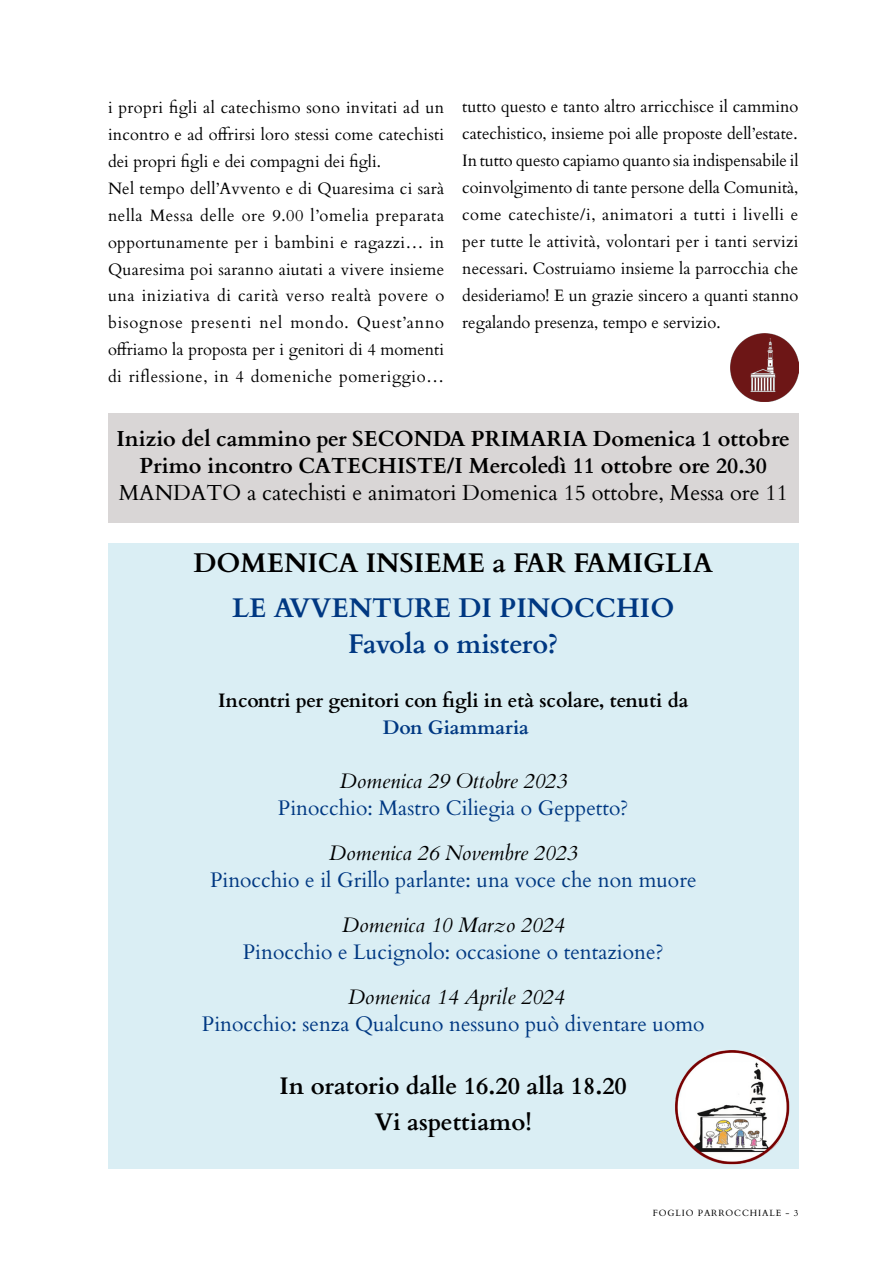
<style>
.page{position:relative;width:893px;height:1263px;background:#fff}
.page>*{position:absolute;margin:0;border:0;box-sizing:border-box;transform-origin:0 0}
.t1{font:700 27px "Cardo";color:#003882}
.t2{font:700 27px "Cardo";color:#000}
.t3{font:700 24px/36px "Cardo";color:#000;text-align:center}
.t4{font:700 21.75px "Cardo";color:#000}
.t5{font:21.75px "Cardo";color:#000}
.t6{font:21px "Cardo";color:#003882}
.t7{font:italic 21px "Cardo";color:#000}
.t8{font:700 19.5px "Cardo";color:#000}
.t9{font:700 19.5px "Cardo";color:#003882}
.t10{font:16.5px/27px "Cardo";letter-spacing:.015em;color:#000}
.t11{font:9px "Cardo";letter-spacing:.1em;color:#000}
</style>
<div class="page">
<div style="left:108px;top:413px;width:690px;height:110px;background:#d9d6d6"></div>
<img style="left:730px;top:333px;width:68px;height:68px">
<div style="left:108px;top:543px;width:690px;height:625px;background:#daeef4"></div>
<img style="left:675px;top:1050px;width:115px;height:115px">
<p class="t10" style="left:108px;top:93px;width:338px">i propri figli al catechismo sono invitati ad un incontro e ad offrirsi loro stessi come catechisti dei propri figli e dei compagni dei figli.<br>Nel tempo dell’Avvento e di Quaresima ci sarà nella Messa delle ore 9.00 l’omelia preparata opportunamente per i bambini e ragazzi… in Quaresima poi saranno aiutati a vivere insieme una iniziativa di carità verso realtà povere o bisognose presenti nel mondo. Quest’anno offriamo la proposta per i genitori di 4 momenti di riflessione, in 4 domeniche pomeriggio…</p>
<p class="t10" style="left:462px;top:93px;width:338px;text-align:justify">tutto questo e tanto altro arricchisce il cammino catechistico, insieme poi alle proposte dell’estate.<br>In tutto questo capiamo quanto sia indispensabile il coinvolgimento di tante persone della Comunità, come catechiste/i, animatori a tutti i livelli e per tutte le attività, volontari per i tanti servizi necessari. Costruiamo insieme la parrocchia che desideriamo! E un grazie sincero a quanti stanno regalando presenza, tempo e servizio.</p>
<h3 class="t4" style="left:117px;top:421px;width:297px">Inizio del cammino per SE CONDA</h3>
<h3 class="t4" style="left:471px;top:421px;width:16px">PRIMARIA</h3>
<h3 class="t4" style="left:593px;top:421px;width:199px">Domenica 1 ottobre</h3>
<h3 class="t4" style="left:139px;top:448px;width:192px">Primo incontro CATE</h3>
<h3 class="t4" style="left:361px;top:448px;width:32px">CHISTE</h3>
<h3 class="t4" style="left:447px;top:448px;width:322px">/I Mercoledì 11 ottobre ore 20.30</h3>
<h3 class="t5" style="left:119px;top:475px;width:671px">MANDATO a catechisti e animatori Domenica 15 ottobre, Messa ore 11</h3>
<h1 class="t2" style="left:193px;top:541px;width:22px">DOMENI</h1>
<h1 class="t2" style="left:318px;top:541px;width:66px">CA INSIEME</h1>
<h1 class="t2" style="left:492px;top:541px;width:39px">a FAR</h1>
<h1 class="t2" style="left:573px;top:541px;width:19px">FAMIGLIA</h1>
<h1 class="t1" style="left:232px;top:586px;width:121px">LE AVVENTURE</h1>
<h1 class="t1" style="left:458px;top:586px;width:61px">DI PINO</h1>
<h1 class="t1" style="left:574px;top:586px;width:62px">CCHIO</h1>
<h1 class="t1" style="left:348px;top:622px;width:212px">Favola o mistero?</h1>
<p class="t8" style="left:218px;top:684px;width:472px">Incontri per genitori con figli in età scolare, tenuti da</p>
<p class="t9" style="left:383px;top:711px;width:148px">Don Giammaria</p>
<p class="t7" style="left:340px;top:768px;width:229px">Domenica 29 Ottobre 2023</p>
<p class="t6" style="left:278px;top:791px;width:352px">Pinocchio: Mastro Ciliegia o Geppetto?</p>
<p class="t7" style="left:329px;top:840px;width:249px">Domenica 26 Novembre 2023</p>
<p class="t6" style="left:210px;top:863px;width:488px">Pinocchio e il Grillo parlante: una voce che non muore</p>
<p class="t7" style="left:342px;top:912px;width:223px">Domenica 10 Marzo 2024</p>
<p class="t6" style="left:243px;top:935px;width:422px">Pinocchio e Lucignolo: occasione o tentazione?</p>
<p class="t7" style="left:348px;top:984px;width:218px">Domenica 14 Aprile 2024</p>
<p class="t6" style="left:202px;top:1007px;width:504px">Pinocchio: senza Qualcuno nessuno può diventare uomo</p>
<h2 class="t3" style="left:280px;top:1066px;width:349px">In oratorio dalle 16.20 alla 18.20<br>Vi aspettiamo!</h2>
<p class="t11" style="left:653px;top:1206px;width:147px">Foglio Parrocchiale - 3</p>
</div>
